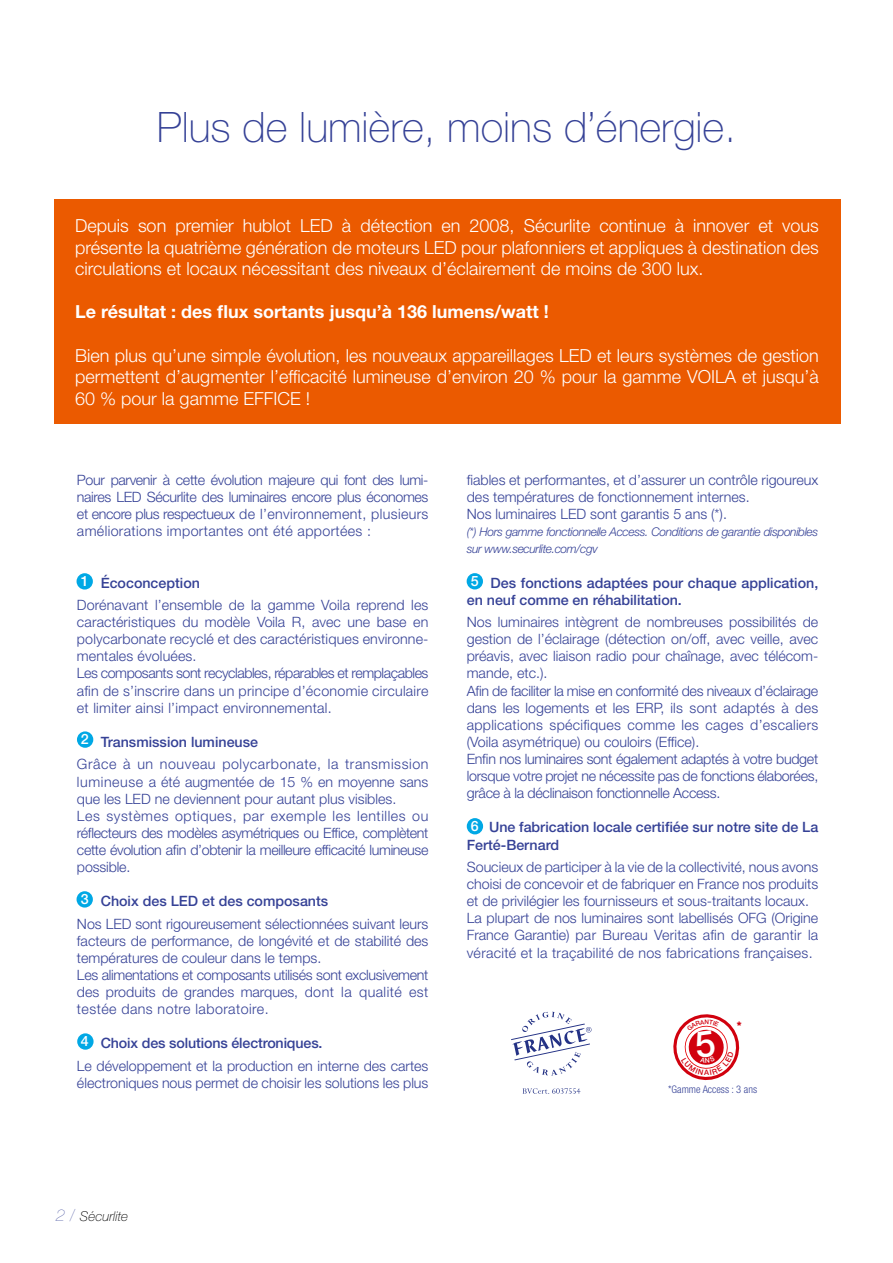
<style>
.page{position:relative;width:893px;height:1263px;background:#fff}
.page>*{position:absolute;margin:0;border:0;box-sizing:border-box;transform-origin:0 0}
.t1{font:100 42px "Helvetica Neue LT Std";color:#354196}
.t2{font:300 18px/21.6px "Helvetica Neue LT Std";color:#fff;text-align:justify}
.t3{font:700 18px "Helvetica Neue LT Std";color:#fff}
.t4{font:300 14.25px/17.1px "Helvetica Neue LT Std";color:#354196}
.t5{font:500 14.25px/17.1px "Helvetica Neue LT Std";color:#354196}
.t6{font:500 14.25px "Helvetica Neue LT Std";color:#fff}
.t7{font:italic 100 13.5px "Helvetica Neue LT Std";color:#000}
.t8{font:italic 300 12px/17.1px "Helvetica Neue LT Std";letter-spacing:-.03em;color:#354196}
.t9{font:300 condensed 10.5px "Helvetica Neue LT Std";color:#354196}
.t10{font:900 10.5px "Helvetica Neue LT Std";color:#d1010e}
.s1{font-weight:200;font-size:16.5px;color:#354196}
</style>
<div class="page">
<svg style="left:511px;top:1012px;width:81px;height:63px"></svg>
<svg style="left:523px;top:1088px;width:57px;height:6px"></svg>
<div style="left:54px;top:200px;width:786px;height:224px;background:#eb5a00"></div>
<div style="left:77px;top:573px;width:16px;height:16px;background:#00a8e5;border-radius:50%"></div>
<div style="left:77px;top:731px;width:16px;height:17px;background:#00a8e5;border-radius:50%"></div>
<div style="left:77px;top:891px;width:16px;height:16px;background:#00a8e5;border-radius:50%"></div>
<div style="left:77px;top:1033px;width:17px;height:17px;background:#00a8e5;border-radius:50%"></div>
<div style="left:467px;top:573px;width:16px;height:16px;background:#00a8e5;border-radius:50%"></div>
<div style="left:467px;top:818px;width:16px;height:16px;background:#00a8e5;border-radius:50%"></div>
<svg style="left:673px;top:1014px;width:67px;height:67px"></svg>
<h1 class="t1" style="left:157px;top:104px;width:581px">Plus de lumière, moins d’énergie.</h1>
<p class="t2" style="left:75px;top:214px;width:745px">Depuis son premier hublot LED à détection en 2008, Sécurlite continue à innover et vous présente la quatrième génération de moteurs LED pour plafonniers et appliques à destination des circulations et locaux nécessitant des niveaux d’éclairement de moins de 300 lux.</p>
<p class="t3" style="left:75px;top:301px;width:475px">Le résultat : des flux sortants jusqu’à 136 lumens/watt !</p>
<p class="t2" style="left:75px;top:344px;width:745px">Bien plus qu’une simple évolution, les nouveaux appareillages LED et leurs systèmes de gestion permettent d’augmenter l’efficacité lumineuse d’environ 20 % pour la gamme VOILA et jusqu’à 60 % pour la gamme EFFICE !</p>
<p class="t4" style="left:77px;top:471px;width:353px;text-align:justify">Pour parvenir à cette évolution majeure qui font des lumi&shy;naires LED Sécurlite des luminaires encore plus économes et encore plus respectueux de l’environnement, plusieurs améliorations importantes ont été apportées :</p>
<p class="t5" style="left:101px;top:574px;width:101px">Écoconception</p>
<p class="t4" style="left:77px;top:596px;width:353px">Dorénavant l’ensemble de la gamme Voila reprend les caractéristiques du modèle Voila R, avec une base en polycarbonate recyclé et des caractéristiques environne&shy;mentales évoluées.<br>Les composants sont recyclables, réparables et remplaçables afin de s’inscrire dans un principe d’économie circulaire et limiter ainsi l’impact environnemental.</p>
<p class="t5" style="left:101px;top:733px;width:159px">Transmission lumineuse</p>
<p class="t4" style="left:77px;top:755px;width:353px">Grâce à un nouveau polycarbonate, la transmission lumineuse a été augmentée de 15 % en moyenne sans que les LED ne deviennent pour autant plus visibles.<br>Les systèmes optiques, par exemple les lentilles ou réflecteurs des modèles asymétriques ou Effice, complètent cette évolution afin d’obtenir la meilleure efficacité lumineuse possible.</p>
<p class="t5" style="left:101px;top:892px;width:229px">Choix des LED et des composants</p>
<p class="t4" style="left:77px;top:915px;width:353px">Nos LED sont rigoureusement sélectionnées suivant leurs facteurs de performance, de longévité et de stabilité des températures de couleur dans le temps.<br>Les alimentations et composants utilisés sont exclusivement des produits de grandes marques, dont la qualité est testée dans notre laboratoire.</p>
<p class="t5" style="left:101px;top:1035px;width:223px">Choix des solutions électroniques.</p>
<p class="t4" style="left:77px;top:1057px;width:353px">Le développement et la production en interne des cartes électroniques nous permet de choisir les solutions les plus</p>
<p class="t6" style="left:81px;top:573px;width:9px">1</p>
<p class="t6" style="left:81px;top:731px;width:9px">2</p>
<p class="t6" style="left:81px;top:891px;width:9px">3</p>
<p class="t6" style="left:81px;top:1033px;width:9px">4</p>
<p class="t4" style="left:467px;top:471px;width:353px">fiables et performantes, et d’assurer un contrôle rigoureux des températures de fonctionnement internes.<br>Nos luminaires LED sont garantis 5 ans (*).</p>
<p class="t8" style="left:467px;top:523px;width:353px">(*) Hors gamme fonctionnelle Access. Conditions de garantie disponibles sur www.securlite.com/cgv</p>
<p class="t5" style="left:467px;top:574px;width:353px;text-indent:24px">Des fonctions adaptées pour chaque application, en neuf comme en réhabilitation.</p>
<p class="t4" style="left:467px;top:613px;width:353px">Nos luminaires intègrent de nombreuses possibilités de gestion de l’éclairage (détection on/off, avec veille, avec préavis, avec liaison radio pour chaînage, avec télécom&shy;mande, etc.).<br>Afin de faciliter la mise en conformité des niveaux d’éclairage dans les logements et les ERP, ils sont adaptés à des applications spécifiques comme les cages d’escaliers (Voila asymétrique) ou couloirs (Effice).<br>Enfin nos luminaires sont également adaptés à votre budget lorsque votre projet ne nécessite pas de fonctions élaborées, grâce à la déclinaison fonctionnelle Access.</p>
<p class="t5" style="left:467px;top:819px;width:353px;text-indent:22px">Une fabrication locale certifiée sur notre site de La<br>Ferté-Bernard</p>
<p class="t4" style="left:467px;top:858px;width:353px">Soucieux de participer à la vie de la collectivité, nous avons choisi de concevoir et de fabriquer en France nos produits et de privilégier les fournisseurs et sous-traitants locaux.<br>La plupart de nos luminaires sont labellisés OFG (Origine France Garantie) par Bureau Veritas afin de garantir la véracité et la traçabilité de nos fabrications françaises.</p>
<p class="t6" style="left:471px;top:573px;width:9px">5</p>
<p class="t6" style="left:471px;top:818px;width:9px">6</p>
<p class="t10" style="left:737px;top:1019px;width:6px">*</p>
<p class="t9" style="left:668px;top:1084px;width:91px">*Gamme Access : 3 ans</p>
<p class="t7" style="left:56px;top:1208px;width:74px"><span class="s1">2 /</span> Sécurlite</p>
</div>
